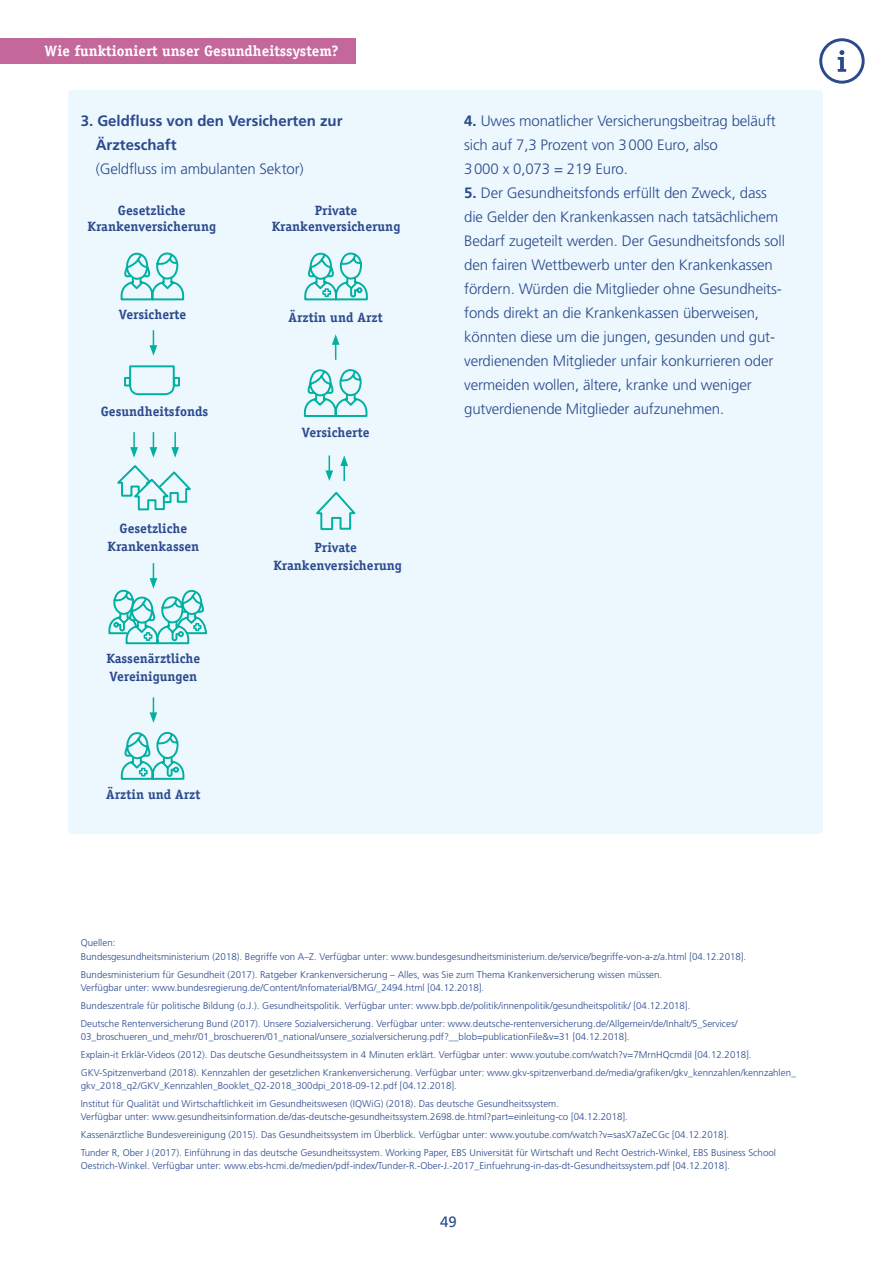
<style>
.page{position:relative;width:893px;height:1263px;background:#fff}
.page>*{position:absolute;margin:0;border:0;box-sizing:border-box;transform-origin:0 0}
.COPYTEXT{font:300 15px/24px "Frutiger LT Std";letter-spacing:-.01em;color:#2b4a8d}
.COPYTEXT-2{font:700 15px/24px "Frutiger LT Std";color:#2b4a8d}
.t1{font:700 15px "Officina Serif";color:#fff}
.t2{font:15px "Frutiger LT Std";color:#2b4a8d}
.COPYTEXT-3{font:700 13.5px/16.5px "Officina Serif";color:#2b4a8d;text-align:center}
.Quelle_Mini{font:300 9.75px/13.5px "Frutiger LT Std";color:#2b4a8d}
.s1{font-weight:300}
.s2{font-weight:700}
</style>
<div class="page">
<div style="left:0;top:38px;width:356px;height:26px;background:#c4679b"></div>
<div style="left:68px;top:90px;width:755px;height:744px;background:#ecf7fe;border-radius:4px"></div>
<svg style="left:150px;top:330px;width:7px;height:26px"></svg>
<svg style="left:332px;top:334px;width:7px;height:26px"></svg>
<svg style="left:325px;top:455px;width:8px;height:26px"></svg>
<svg style="left:340px;top:455px;width:8px;height:26px"></svg>
<svg style="left:150px;top:697px;width:7px;height:26px"></svg>
<svg style="left:117px;top:432px;width:74px;height:79px"></svg>
<svg style="left:316px;top:492px;width:40px;height:39px"></svg>
<svg style="left:124px;top:365px;width:56px;height:31px"></svg>
<svg style="left:838px;top:50px;width:8px;height:22px"></svg>
<div style="left:819px;top:38px;width:46px;height:46px;border:3px solid #2b4a8d;border-radius:50%"></div>
<svg style="left:304px;top:252px;width:64px;height:49px"></svg>
<svg style="left:120px;top:732px;width:65px;height:48px"></svg>
<svg style="left:120px;top:252px;width:65px;height:49px"></svg>
<svg style="left:303px;top:369px;width:65px;height:48px"></svg>
<svg style="left:108px;top:563px;width:99px;height:82px"></svg>
<h1 class="t1" style="left:45px;top:42px;width:295px">Wie funktioniert unser Gesundheitssystem?</h1>
<p class="COPYTEXT-2" style="left:96px;top:109px;width:248px;text-indent:-15px">3. Geldfluss von den Versicherten zur<br>Ärzteschaft<br><span class="s1">(Geldfluss im ambulanten Sektor)</span></p>
<p class="COPYTEXT" style="left:464px;top:109px;width:313px"><span class="s2">4.</span> Uwes monatlicher Versicherungsbeitrag beläuft sich auf 7,3 Prozent von 3000 Euro, also<br>3000 x 0,073 = 219 Euro.</p>
<p class="COPYTEXT" style="left:464px;top:181px;width:322px"><span class="s2">5.</span> Der Gesundheitsfonds erfüllt den Zweck, dass die Gelder den Krankenkassen nach tatsächlichem Bedarf zugeteilt werden. Der Gesundheitsfonds soll den fairen Wettbewerb unter den Krankenkassen fördern. Würden die Mitglieder ohne Gesundheits&shy;fonds direkt an die Krankenkassen überweisen, könnten diese um die jungen, gesunden und gut&shy;verdienenden Mitglieder unfair konkurrieren oder vermeiden wollen, ältere, kranke und weniger gutverdienende Mitglieder aufzunehmen.</p>
<p class="COPYTEXT-3" style="left:88px;top:202px;width:130px">Gesetzliche<br>Krankenversicherung</p>
<p class="COPYTEXT-3" style="left:272px;top:202px;width:130px">Private<br>Krankenversicherung</p>
<p class="COPYTEXT-3" style="left:289px;top:308px;width:96px">Ärztin und Arzt</p>
<p class="COPYTEXT-3" style="left:119px;top:306px;width:69px">Versicherte</p>
<p class="COPYTEXT-3" style="left:101px;top:403px;width:109px">Gesundheitsfonds</p>
<p class="COPYTEXT-3" style="left:302px;top:424px;width:69px">Versicherte</p>
<p class="COPYTEXT-3" style="left:120px;top:520px;width:69px">Gesetzliche</p>
<p class="COPYTEXT-3" style="left:108px;top:538px;width:93px">Krankenkassen</p>
<p class="COPYTEXT-3" style="left:314px;top:539px;width:44px">Private</p>
<p class="COPYTEXT-3" style="left:273px;top:557px;width:130px">Krankenversicherung</p>
<p class="COPYTEXT-3" style="left:107px;top:649px;width:95px;line-height:18px;text-align:left">Kassenärztliche<br>Vereinigungen</p>
<p class="COPYTEXT-3" style="left:106px;top:786px;width:96px">Ärztin und Arzt</p>
<p class="Quelle_Mini" style="left:81px;top:936px;width:36px">Quellen:</p>
<p class="Quelle_Mini" style="left:81px;top:950px;width:667px">Bundesgesundheitsministerium (2018). Begriffe von A–Z. Verfügbar unter: www.bundesgesundheitsministerium.de/service/begriffe-von-a-z/a.html [04.12.2018].</p>
<p class="Quelle_Mini" style="left:81px;top:967px;width:583px">Bundesministerium für Gesundheit (2017). Ratgeber Krankenversicherung – Alles, was Sie zum Thema Krankenversicherung wissen müssen.<br>Verfügbar unter: www.bundesregierung.de/Content/Infomaterial/BMG/_2494.html [04.12.2018].</p>
<p class="Quelle_Mini" style="left:81px;top:999px;width:611px">Bundeszentrale für politische Bildung (o.J.). Gesundheitspolitik. Verfügbar unter: www.bpb.de/politik/innenpolitik/gesundheitspolitik/ [04.12.2018].</p>
<p class="Quelle_Mini" style="left:81px;top:1016px;width:658px">Deutsche Rentenversicherung Bund (2017). Unsere Sozialversicherung. Verfügbar unter: www.deutsche-rentenversicherung.de/Allgemein/de/Inhalt/5_Services/<br>03_broschueren_und_mehr/01_broschueren/01_national/unsere_sozialversicherung.pdf?__blob=publicationFile&amp;v=31 [04.12.2018].</p>
<p class="Quelle_Mini" style="left:81px;top:1048px;width:672px">Explain-it Erklär-Videos (2012). Das deutsche Gesundheitssystem in 4 Minuten erklärt. Verfügbar unter: www.youtube.com/watch?v=7MrnHQcmdiI [04.12.2018].</p>
<p class="Quelle_Mini" style="left:81px;top:1065px;width:717px">GKV-Spitzenverband (2018). Kennzahlen der gesetzlichen Krankenversicherung. Verfügbar unter: www.gkv-spitzenverband.de/media/grafiken/gkv_kennzahlen/kennzahlen_ gkv_2018_q2/GKV_Kennzahlen_Booklet_Q2-2018_300dpi_2018-09-12.pdf [04.12.2018].</p>
<p class="Quelle_Mini" style="left:81px;top:1097px;width:549px">Institut für Qualität und Wirtschaftlichkeit im Gesundheitswesen (IQWiG) (2018). Das deutsche Gesundheitssystem.<br>Verfügbar unter: www.gesundheitsinformation.de/das-deutsche-gesundheitssystem.2698.de.html?part=einleitung-co [04.12.2018].</p>
<p class="Quelle_Mini" style="left:81px;top:1128px;width:650px">Kassenärztliche Bundesvereinigung (2015). Das Gesundheitssystem im Überblick. Verfügbar unter: www.youtube.com/watch?v=sasX7aZeCGc [04.12.2018].</p>
<p class="Quelle_Mini" style="left:81px;top:1146px;width:697px">Tunder R, Ober J (2017). Einführung in das deutsche Gesundheitssystem. Working Paper, EBS Universität für Wirtschaft und Recht Oestrich-Winkel, EBS Business School<br>Oestrich-Winkel. Verfügbar unter: www.ebs-hcmi.de/medien/pdf-index/Tunder-R.-Ober-J.-2017_Einfuehrung-in-das-dt-Gesundheitssystem.pdf [04.12.2018].</p>
<h1 class="t2" style="left:440px;top:1213px;width:18px">49</h1>
</div>
